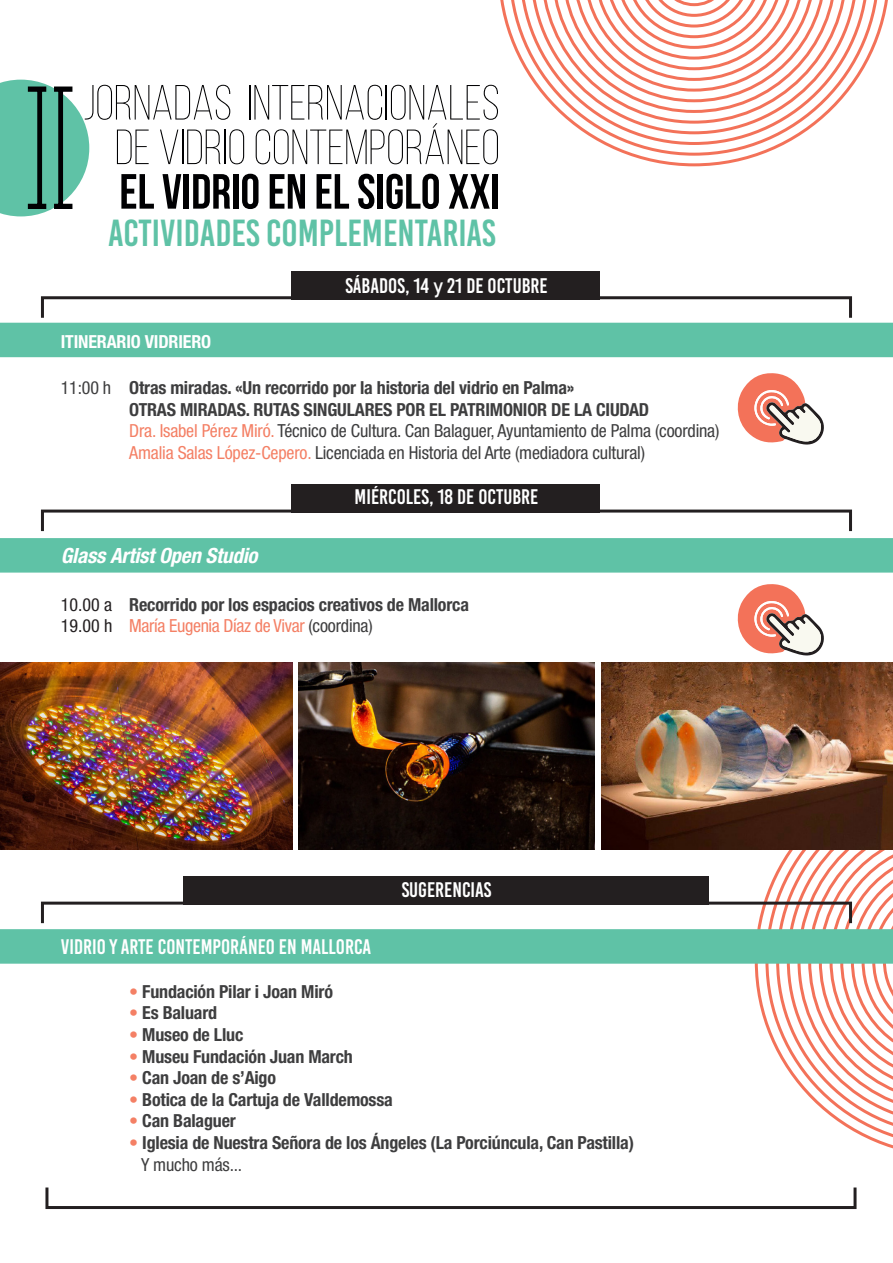
<style>
.page{position:relative;width:893px;height:1263px;background:#fff}
.page>*{position:absolute;margin:0;border:0;box-sizing:border-box;transform-origin:0 0}
.t1{font:37.5px "Bebas Kai";color:#5fc2a6}
.t2{font:21px "Bebas Kai";color:#fff}
.t3{font:italic 700 condensed 21px "Helvetica Neue LT Std";letter-spacing:-.01em;color:#fff}
.t4{font:700 condensed 18px/21.6px "Helvetica Neue LT Std";letter-spacing:-.01em;color:#3e3e3f}
.t5{font:condensed 18px "Helvetica Neue LT Std";letter-spacing:-.01em;color:#3e3e3f}
.t6{font:condensed 18px "Helvetica Neue LT Std";letter-spacing:-.02em;color:#f48065}
.t7{font:700 condensed 18px "Helvetica Neue LT Std";letter-spacing:-.01em;color:#fff}
.t8{font:condensed 18px "Helvetica Neue LT Std";color:#231f20}
.s1{font-family:"Bahnschrift"}
.s2{color:#f48065}
.s3{color:#3e3e3f}
.s4{font-weight:400}
</style>
<div class="page">
<svg style="left:753px;top:849px;width:140px;height:300px"></svg>
<div style="left:291px;top:271px;width:308px;height:28px;background:#231f20"></div>
<div style="left:41px;top:296px;width:811px;height:23px;border:3px solid #231f20"></div>
<div style="left:0;top:323px;width:893px;height:34px;background:#5fc2a6"></div>
<svg style="left:0;top:80px;width:496px;height:136px"></svg>
<div style="left:492px;top:174px;width:6px;height:35px;background:#000002"></div>
<svg style="left:496px;top:0;width:392px;height:167px"></svg>
<svg style="left:737px;top:373px;width:87px;height:72px"></svg>
<div style="left:0;top:538px;width:893px;height:35px;background:#5fc2a6"></div>
<div style="left:45px;top:1186px;width:811px;height:23px;border:3px solid #231f20"></div>
<div style="left:291px;top:484px;width:308px;height:29px;background:#231f20"></div>
<div style="left:41px;top:510px;width:811px;height:23px;border:3px solid #231f20"></div>
<div style="left:184px;top:876px;width:525px;height:29px;background:#231f20"></div>
<div style="left:41px;top:902px;width:811px;height:23px;border:3px solid #231f20"></div>
<div style="left:0;top:929px;width:893px;height:35px;background:#5fc2a6"></div>
<img style="left:0;top:663px;width:292px;height:186px">
<img style="left:299px;top:663px;width:295px;height:186px">
<img style="left:602px;top:663px;width:291px;height:186px">
<svg style="left:737px;top:584px;width:87px;height:72px"></svg>
<p class="t1" style="left:108px;top:213px;width:389px">ACTIVIDADES COMPLEMENTARIAS</p>
<p class="t2" style="left:345px;top:275px;width:204px">SÁBADOS, 14 <span class="s1">y</span> 21 DE OCTUBRE</p>
<p class="t7" style="left:61px;top:330px;width:152px">ITINERARIO VIDRIERO</p>
<p class="t5" style="left:61px;top:377px;width:52px">11:00 h</p>
<p class="t4" style="left:129px;top:377px;width:447px">Otras miradas. «Un recorrido por la historia del vidrio en Palma»</p>
<p class="t4" style="left:129px;top:398px;width:521px">OTRAS MIRADAS. RUTAS SINGULARES POR EL PATRIMONIOR DE LA CIUDAD</p>
<p class="t5" style="left:129px;top:420px;width:592px"><span class="s2">Dra. Isabel Pérez Miró.</span> Técnico de Cultura. Can Balaguer, Ayuntamiento de Palma (coordina)</p>
<p class="t5" style="left:129px;top:442px;width:517px"><span class="s2">Amalia Salas López-Cepero.</span> Licenciada en Historia del Arte (mediadora cultural)</p>
<p class="t2" style="left:355px;top:486px;width:185px">MIÉRCOLES, 18 DE OCTUBRE</p>
<p class="t3" style="left:61px;top:542px;width:198px">Glass Artist Open Studio</p>
<p class="t8" style="left:61px;top:594px;width:53px">10.00 a</p>
<p class="t8" style="left:61px;top:615px;width:53px">19.00 h</p>
<p class="t4" style="left:129px;top:593px;width:341px">Recorrido por los espacios creativos de Mallorca</p>
<p class="t6" style="left:129px;top:615px;width:245px">María Eugenia Díaz de Vivar <span class="s3">(coordina)</span></p>
<p class="t2" style="left:402px;top:879px;width:91px">SUGERENCIAS</p>
<p class="t2" style="left:61px;top:935px;width:312px">VIDRIO Y ARTE CONTEMPORÁNEO EN MALLORCA</p>
<p class="t4" style="left:129px;top:980px;width:205px"><span class="s2">•</span> Fundación Pilar i Joan Miró</p>
<p class="t4" style="left:129px;top:1002px;width:89px"><span class="s2">•</span> Es Baluard</p>
<p class="t4" style="left:129px;top:1023px;width:116px"><span class="s2">•</span> Museo de Lluc</p>
<p class="t4" style="left:129px;top:1045px;width:225px"><span class="s2">•</span> Museu Fundación Juan March</p>
<p class="t4" style="left:129px;top:1067px;width:148px"><span class="s2">•</span> Can Joan de s’Aigo</p>
<p class="t4" style="left:129px;top:1088px;width:265px"><span class="s2">•</span> Botica de la Cartuja de Valldemossa</p>
<p class="t4" style="left:129px;top:1110px;width:108px"><span class="s2">•</span> Can Balaguer</p>
<p class="t4" style="left:141px;top:1131px;width:494px;text-indent:-12px"><span class="s2">•</span> Iglesia de Nuestra Señora de los Ángeles (La Porciúncula, Can Pastilla)<br><span class="s4">Y mucho más...</span></p>
</div>
